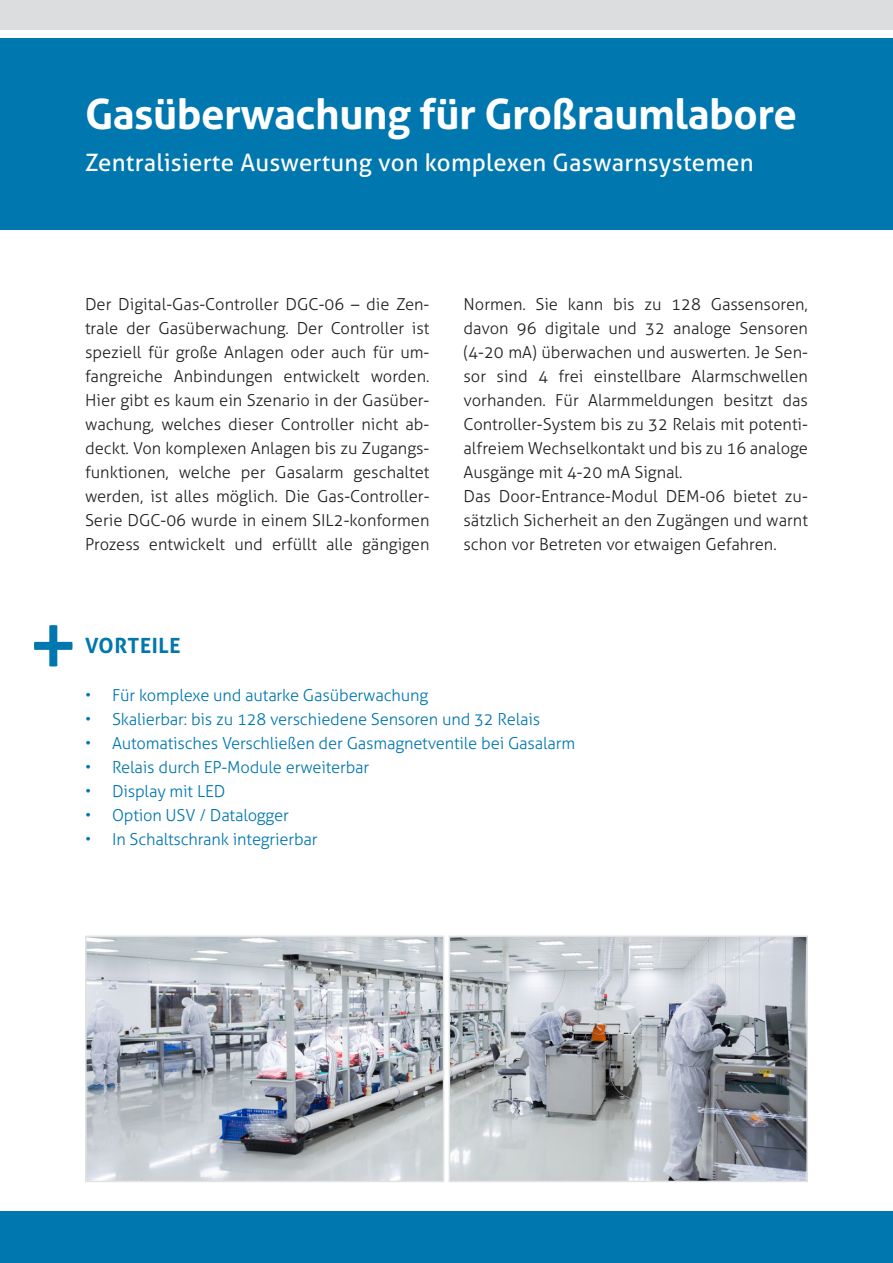
<style>
.page{position:relative;width:893px;height:1263px;background:#fff}
.page>*{position:absolute;margin:0;border:0;box-sizing:border-box;transform-origin:0 0}
.t1{font:700 42px "Aller";letter-spacing:-.01em;color:#fff}
.t2{font:24px "Aller";letter-spacing:.01em;color:#fff}
.t3{font:700 21px "Aller";letter-spacing:.03em;color:#0077af}
.t4{font:300 16.5px/24px "Aller";color:#231f20;text-align:justify}
.t5{font:300 16.5px "Aller";letter-spacing:-.01em;color:#0077af}
</style>
<div class="page">
<img style="left:88px;top:938px;width:353px;height:241px">
<div style="left:85px;top:935px;width:359px;height:247px;border:2px solid #e1e2e4"></div>
<img style="left:452px;top:938px;width:353px;height:241px">
<div style="left:449px;top:935px;width:359px;height:247px;border:2px solid #e1e2e4"></div>
<div style="left:0;top:1212px;width:893px;height:51px;background:#0077af"></div>
<div style="left:0;top:38px;width:893px;height:192px;background:#0077af"></div>
<div style="left:0;top:0;width:893px;height:30px;background:#dcdddf"></div>
<svg style="left:34px;top:625px;width:39px;height:41px"></svg>
<p class="t1" style="left:85px;top:88px;width:713px">Gasüberwachung für Großraumlabore</p>
<p class="t2" style="left:85px;top:148px;width:670px">Zentralisierte Auswertung von komplexen Gaswarnsystemen</p>
<p class="t4" style="left:85px;top:292px;width:346px">Der Digital-Gas-Controller DGC-06 – die Zen&shy;trale der Gasüberwachung. Der Controller ist speziell für große Anlagen oder auch für um&shy;fangreiche Anbindungen entwickelt worden.<br>Hier gibt es kaum ein Szenario in der Gasüber&shy;wachung, welches dieser Controller nicht ab&shy;deckt. Von komplexen Anlagen bis zu Zugangs&shy;funktionen, welche per Gasalarm geschaltet werden, ist alles möglich. Die Gas-Controller-Serie DGC-06 wurde in einem SIL2-konformen Prozess entwickelt und erfüllt alle gängigen</p>
<p class="t4" style="left:463px;top:292px;width:346px">Normen. Sie kann bis zu 128 Gassensoren, davon 96 digitale und 32 analoge Sensoren (4-20 mA) überwachen und auswerten. Je Sen&shy;sor sind 4 frei einstellbare Alarmschwellen vorhanden. Für Alarmmeldungen besitzt das Controller-System bis zu 32 Relais mit potenti&shy;alfreiem Wechselkontakt und bis zu 16 analoge Ausgänge mit 4-20 mA Signal.</p>
<p class="t4" style="left:463px;top:484px;width:346px">Das Door-Entrance-Modul DEM-06 bietet zu&shy;sätzlich Sicherheit an den Zugängen und warnt schon vor Betreten vor etwaigen Gefahren.</p>
<p class="t3" style="left:85px;top:633px;width:97px">VORTEILE</p>
<p class="t5" style="left:85px;top:685px;width:345px">• Für komplexe und autarke Gasüberwachung</p>
<p class="t5" style="left:85px;top:709px;width:457px">• Skalierbar: bis zu 128 verschiedene Sensoren und 32 Relais</p>
<p class="t5" style="left:85px;top:733px;width:492px">• Automatisches Verschließen der Gasmagnetventile bei Gasalarm</p>
<p class="t5" style="left:85px;top:757px;width:286px">• Relais durch EP-Module erweiterbar</p>
<p class="t5" style="left:85px;top:781px;width:142px">• Display mit LED</p>
<p class="t5" style="left:85px;top:805px;width:205px">• Option USV / Datalogger</p>
<p class="t5" style="left:85px;top:829px;width:234px">• In Schaltschrank integrierbar</p>
</div>
